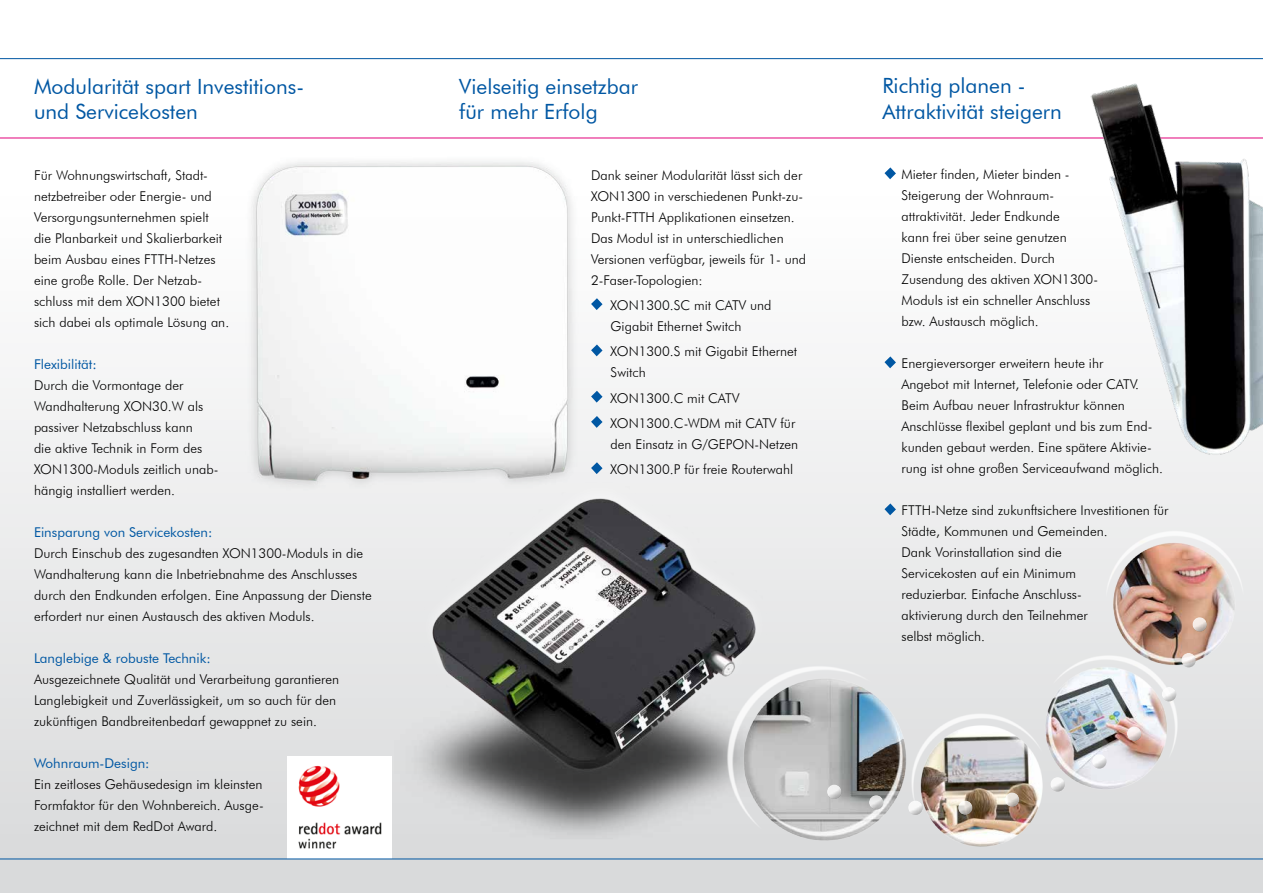
<style>
.page{position:relative;width:1263px;height:893px;background:#fff}
.page>*{position:absolute;margin:0;border:0;box-sizing:border-box;transform-origin:0 0}
.t1{font:21px/25.2px "Futura BT";color:#0057a3}
.t2{font:300 13.5px/21px "Futura BT";color:#000}
.t3{font:13.5px "Futura BT";color:#0057a3}
</style>
<div class="page">
<div style="left:0;top:121px;width:1263px;height:772px;background:linear-gradient(to bottom,#fff,#d8dadb)"></div>
<hr style="left:0;top:138px;width:1263px;height:1px;background:#e2007a">
<hr style="left:0;top:58px;width:1263px;height:1px;background:#0057a3">
<svg style="left:884px;top:167px;width:12px;height:12px"></svg>
<svg style="left:884px;top:356px;width:12px;height:12px"></svg>
<svg style="left:884px;top:503px;width:12px;height:12px"></svg>
<img style="left:230px;top:145px;width:361px;height:358px">
<div style="left:287px;top:757px;width:104px;height:102px;background:#fff"></div>
<img style="left:298px;top:765px;width:84px;height:84px">
<hr style="left:0;top:859px;width:1263px;height:1px;background:#0057a3">
<svg style="left:591px;top:298px;width:11px;height:12px"></svg>
<svg style="left:591px;top:344px;width:11px;height:12px"></svg>
<svg style="left:591px;top:391px;width:11px;height:12px"></svg>
<svg style="left:591px;top:416px;width:11px;height:12px"></svg>
<svg style="left:591px;top:462px;width:11px;height:12px"></svg>
<img style="left:909px;top:708px;width:145px;height:149px">
<img style="left:1101px;top:529px;width:148px;height:149px">
<img style="left:1066px;top:83px;width:197px;height:397px">
<img style="left:1033px;top:654px;width:149px;height:149px">
<img style="left:388px;top:480px;width:408px;height:359px">
<img style="left:711px;top:664px;width:198px;height:199px">
<div style="left:825px;top:783px;width:18px;height:13px;background:#fff;opacity:.75"></div>
<div style="left:825px;top:786px;width:18px;height:13px;background:#000;opacity:.75"></div>
<div style="left:867px;top:794px;width:18px;height:12px;background:#fff;opacity:.75"></div>
<div style="left:867px;top:797px;width:18px;height:13px;background:#000;opacity:.75"></div>
<div style="left:907px;top:799px;width:17px;height:13px;background:#fff;opacity:.75"></div>
<div style="left:907px;top:802px;width:17px;height:13px;background:#000;opacity:.75"></div>
<div style="left:957px;top:799px;width:17px;height:13px;background:#fff;opacity:.75"></div>
<div style="left:957px;top:802px;width:17px;height:13px;background:#000;opacity:.75"></div>
<svg style="left:949px;top:805px;width:314px;height:88px"></svg>
<div style="left:1003px;top:791px;width:18px;height:13px;background:#fff;opacity:.75"></div>
<div style="left:1003px;top:794px;width:18px;height:13px;background:#000;opacity:.75"></div>
<div style="left:1049px;top:776px;width:17px;height:12px;background:#fff;opacity:.75"></div>
<div style="left:1049px;top:779px;width:17px;height:13px;background:#000;opacity:.75"></div>
<div style="left:1090px;top:753px;width:18px;height:12px;background:#fff;opacity:.75"></div>
<div style="left:1090px;top:756px;width:18px;height:13px;background:#000;opacity:.75"></div>
<div style="left:1125px;top:725px;width:18px;height:13px;background:#fff;opacity:.75"></div>
<div style="left:1125px;top:728px;width:18px;height:13px;background:#000;opacity:.75"></div>
<div style="left:1160px;top:685px;width:18px;height:13px;background:#fff;opacity:.75"></div>
<div style="left:1160px;top:688px;width:18px;height:14px;background:#000;opacity:.75"></div>
<div style="left:1180px;top:651px;width:17px;height:13px;background:#fff;opacity:.75"></div>
<div style="left:1180px;top:654px;width:17px;height:14px;background:#000;opacity:.75"></div>
<div style="left:1191px;top:616px;width:17px;height:12px;background:#fff;opacity:.75"></div>
<div style="left:1191px;top:619px;width:17px;height:13px;background:#000;opacity:.75"></div>
<h1 class="t1" style="left:34px;top:73px;width:272px">Modularität spart Investitions&shy;und Servicekosten</h1>
<p class="t2" style="left:34px;top:164px;width:197px">Für Wohnungswirtschaft, Stadt&shy;netzbetreiber oder Energie- und<br>Versorgungsunternehmen spielt die Planbarkeit und Skalierbarkeit beim Ausbau eines FTTH-Netzes eine große Rolle. Der Netzab&shy;schluss mit dem XON1300 bietet sich dabei als optimale Lösung an.</p>
<p class="t3" style="left:34px;top:356px;width:64px">Flexibilität:</p>
<p class="t2" style="left:34px;top:374px;width:186px">Durch die Vormontage der<br>Wandhalterung XON30.W als passiver Netzabschluss kann<br>die aktive Technik in Form des<br>XON1300-Moduls zeitlich unab&shy;hängig installiert werden.</p>
<p class="t3" style="left:34px;top:524px;width:180px">Einsparung von Servicekosten:</p>
<p class="t2" style="left:34px;top:542px;width:339px">Durch Einschub des zugesandten XON1300-Moduls in die Wandhalterung kann die Inbetriebnahme des Anschlusses durch den Endkunden erfolgen. Eine Anpassung der Dienste erfordert nur einen Austausch des aktiven Moduls.</p>
<p class="t3" style="left:34px;top:650px;width:178px">Langlebige &amp; robuste Technik:</p>
<p class="t2" style="left:34px;top:669px;width:307px">Ausgezeichnete Qualität und Verarbeitung garantieren<br>Langlebigkeit und Zuverlässigkeit, um so auch für den zukünftigen Bandbreitenbedarf gewappnet zu sein.</p>
<p class="t3" style="left:34px;top:755px;width:117px">Wohnraum-Design:</p>
<p class="t2" style="left:34px;top:774px;width:231px;text-align:justify">Ein zeitloses Gehäusedesign im kleinsten Formfaktor für den Wohnbereich. Ausge&shy;zeichnet mit dem RedDot Award.</p>
<h1 class="t1" style="left:459px;top:73px;width:181px">Vielseitig einsetzbar für mehr Erfolg</h1>
<p class="t2" style="left:591px;top:164px;width:217px">Dank seiner Modularität lässt sich der XON1300 in verschiedenen Punkt-zu-Punkt-FTTH Applikationen einsetzen.<br>Das Modul ist in unterschiedlichen Versionen verfügbar, jeweils für 1- und 2-Faser-Topologien:</p>
<p class="t2" style="left:611px;top:295px;width:162px">XON1300.SC mit CATV und<br>Gigabit Ethernet Switch</p>
<p class="t2" style="left:611px;top:341px;width:188px">XON1300.S mit Gigabit Ethernet<br>Switch</p>
<p class="t2" style="left:611px;top:385px;width:186px;line-height:25.2px">XON1300.C mit CATV<br>XON1300.C-WDM mit CATV für</p>
<p class="t2" style="left:611px;top:431px;width:189px;line-height:25.2px">den Einsatz in G/GEPON-Netzen<br>XON1300.P für freie Routerwahl</p>
<h1 class="t1" style="left:882px;top:73px;width:181px">Richtig planen -<br>Attraktivität steigern</h1>
<p class="t2" style="left:901px;top:164px;width:198px">Mieter finden, Mieter binden -<br>Steigerung der Wohnraum&shy;attraktivität. Jeder Endkunde<br>kann frei über seine genutzen<br>Dienste entscheiden. Durch<br>Zusendung des aktiven XON1300-<br>Moduls ist ein schneller Anschluss bzw. Austausch möglich.</p>
<p class="t2" style="left:901px;top:353px;width:263px">Energieversorger erweitern heute ihr<br>Angebot mit Internet, Telefonie oder CATV.<br>Beim Aufbau neuer Infrastruktur können Anschlüsse flexibel geplant und bis zum End&shy;kunden gebaut werden. Eine spätere Aktivie&shy;rung ist ohne großen Serviceaufwand möglich.</p>
<p class="t2" style="left:901px;top:500px;width:268px">FTTH-Netze sind zukunftsichere Investitionen für Städte, Kommunen und Gemeinden.<br>Dank Vorinstallation sind die<br>Servicekosten auf ein Minimum<br>reduzierbar. Einfache Anschluss-<br>aktivierung durch den Teilnehmer<br>selbst möglich.</p>
</div>
